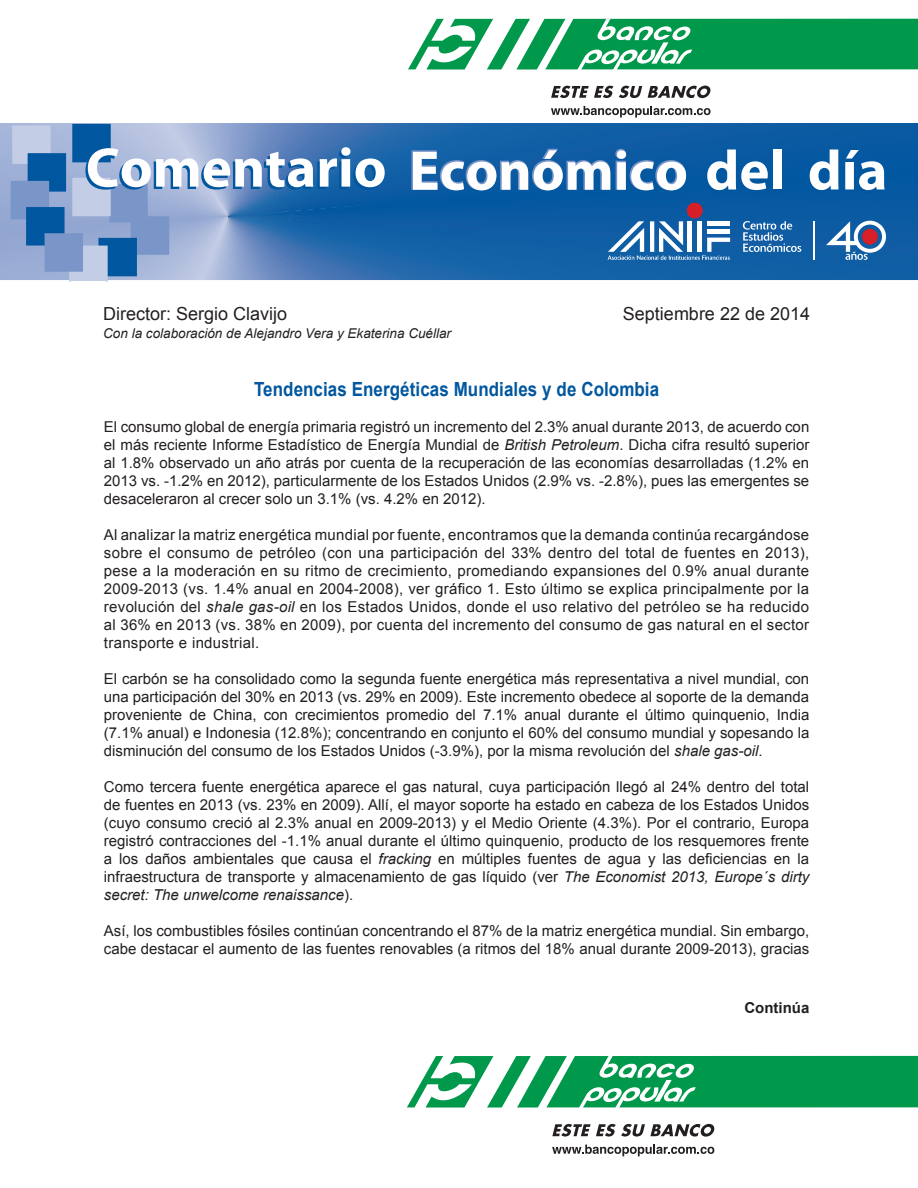
<style>
.page{position:relative;width:918px;height:1188px;background:#fff}
.page>*{position:absolute;margin:0;border:0;box-sizing:border-box;transform-origin:0 0}
.t1{font:700 19.5px "Arial";letter-spacing:.005em;color:#01579f;scale:.87 1}
.t2{font:18px "Arial";color:#231f20}
.t3{font:15px/18px "Arial";color:#231f20;text-align:justify}
.t4{font:700 15px "Arial";color:#231f20}
.t5{font:italic 13.5px "Arial";color:#231f20}
.s1{font-style:italic}
</style>
<div class="page">
<svg style="left:408px;top:18px;width:510px;height:52px"></svg>
<svg style="left:551px;top:86px;width:91px;height:12px"></svg>
<svg style="left:648px;top:86px;width:63px;height:12px"></svg>
<svg style="left:0;top:106px;width:918px;height:175px"></svg>
<svg style="left:552px;top:1145px;width:162px;height:11px"></svg>
<svg style="left:407px;top:1055px;width:511px;height:53px"></svg>
<svg style="left:552px;top:1124px;width:163px;height:13px"></svg>
<p class="t2" style="left:103px;top:302px;width:186px">Director: Sergio Clavijo</p>
<p class="t2" style="left:623px;top:302px;width:189px">Septiembre 22 de 2014</p>
<p class="t5" style="left:103px;top:324px;width:349px">Con la colaboración de Alejandro Vera y Ekaterina Cuéllar</p>
<h1 class="t1" style="left:254px;top:376px;width:467px">Tendencias Energéticas Mundiales y de Colombia</h1>
<p class="t3" style="left:104px;top:418px;width:707px">El consumo global de energía primaria registró un incremento del 2.3% anual durante 2013, de acuerdo con el más reciente Informe Estadístico de Energía Mundial de <span class="s1">British Petroleum</span>. Dicha cifra resultó superior al 1.8% observado un año atrás por cuenta de la recuperación de las economías desarrolladas (1.2% en 2013 vs. -1.2% en 2012), particularmente de los Estados Unidos (2.9% vs. -2.8%), pues las emergentes se desaceleraron al crecer solo un 3.1% (vs. 4.2% en 2012).</p>
<p class="t3" style="left:104px;top:526px;width:707px">Al analizar la matriz energética mundial por fuente, encontramos que la demanda continúa recargándose sobre el consumo de petróleo (con una participación del 33% dentro del total de fuentes en 2013), pese a la moderación en su ritmo de crecimiento, promediando expansiones del 0.9% anual durante 2009-2013 (vs. 1.4% anual en 2004-2008), ver gráfico 1. Esto último se explica principalmente por la revolución del <span class="s1">shale gas-oil</span> en los Estados Unidos, donde el uso relativo del petróleo se ha reducido al 36% en 2013 (vs. 38% en 2009), por cuenta del incremento del consumo de gas natural en el sector transporte e industrial.</p>
<p class="t3" style="left:104px;top:670px;width:707px">El carbón se ha consolidado como la segunda fuente energética más representativa a nivel mundial, con una participación del 30% en 2013 (vs. 29% en 2009). Este incremento obedece al soporte de la demanda proveniente de China, con crecimientos promedio del 7.1% anual durante el último quinquenio, India (7.1% anual) e Indonesia (12.8%); concentrando en conjunto el 60% del consumo mundial y sopesando la disminución del consumo de los Estados Unidos (-3.9%), por la misma revolución del <span class="s1">shale gas-oil</span>.</p>
<p class="t3" style="left:104px;top:778px;width:707px">Como tercera fuente energética aparece el gas natural, cuya participación llegó al 24% dentro del total de fuentes en 2013 (vs. 23% en 2009). Allí, el mayor soporte ha estado en cabeza de los Estados Unidos (cuyo consumo creció al 2.3% anual en 2009-2013) y el Medio Oriente (4.3%). Por el contrario, Europa registró contracciones del -1.1% anual durante el último quinquenio, producto de los resquemores frente a los daños ambientales que causa el <span class="s1">fracking</span> en múltiples fuentes de agua y las deficiencias en la infraestructura de transporte y almacenamiento de gas líquido (ver <span class="s1">The Economist 2013, Europe´s dirty secret: The unwelcome renaissance</span>).</p>
<p class="t3" style="left:104px;top:922px;width:707px">Así, los combustibles fósiles continúan concentrando el 87% de la matriz energética mundial. Sin embargo, cabe destacar el aumento de las fuentes renovables (a ritmos del 18% anual durante 2009-2013), gracias</p>
<p class="t4" style="left:744px;top:997px;width:66px">Continúa</p>
</div>
